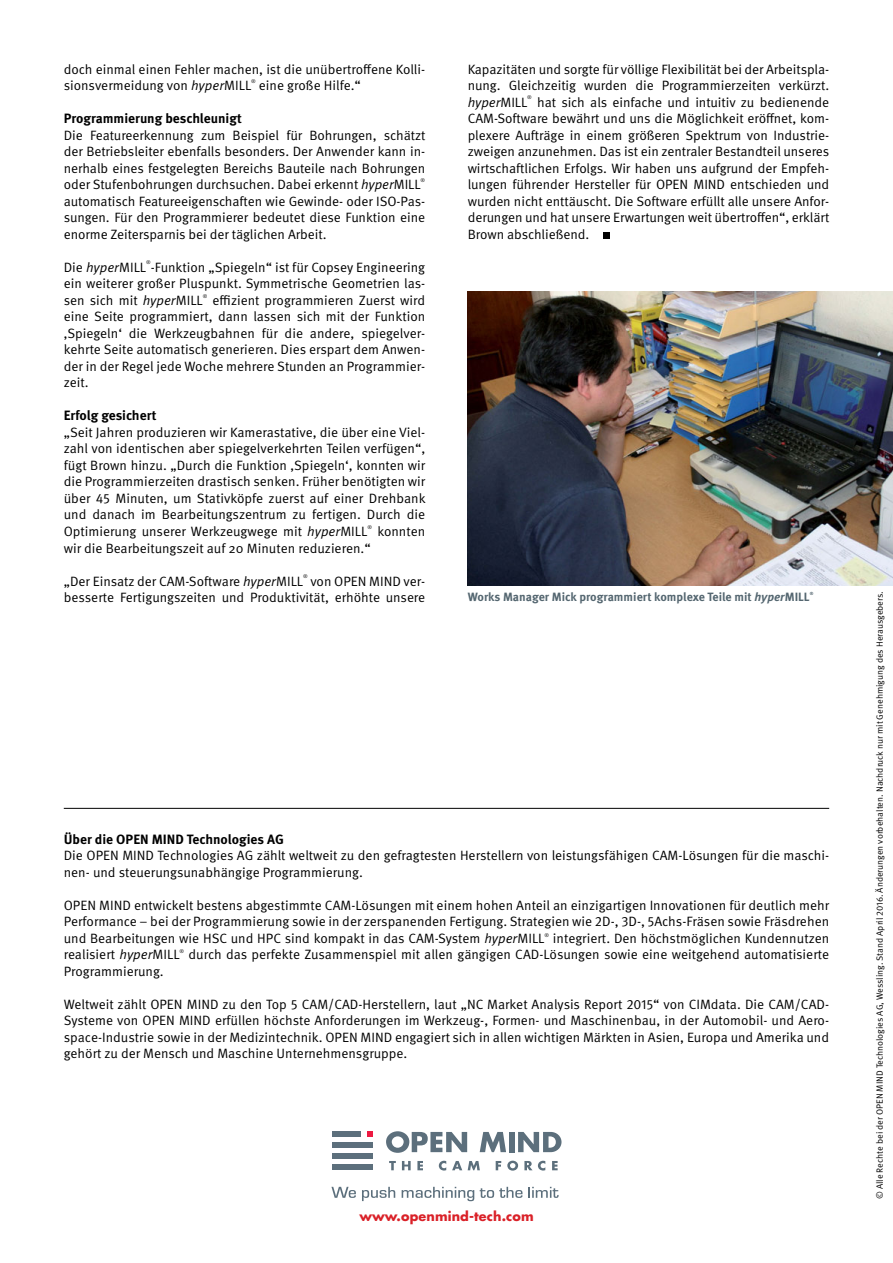
<style>
.page{position:relative;width:893px;height:1263px;background:#fff}
.page>*{position:absolute;margin:0;border:0;box-sizing:border-box;transform-origin:0 0}
.t1{font:13.5px/16.5px "Meta Pro";color:#000;text-align:justify}
.t2{font:700 13.5px "Meta Pro";color:#000}
.t3{font:700 12.75px "Futura";letter-spacing:.01em;color:#da2128}
.t4{font:700 12px "Meta Pro";color:#546670}
.t5{font:9px "Meta Pro";color:#000}
.t6{font:5.25px "Meta Pro";color:#000}
.t7{font:700 4.35px "Meta Pro";color:#546670}
.s1{font-style:italic}
</style>
<div class="page">
<div style="left:603px;top:232px;width:7px;height:7px;background:#000"></div>
<img style="left:468px;top:291px;width:425px;height:294px">
<hr style="left:64px;top:808px;width:765px;height:1px;background:#000">
<svg style="left:386px;top:1131px;width:81px;height:22px"></svg>
<svg style="left:480px;top:1132px;width:26px;height:20px"></svg>
<div style="left:509px;top:1132px;width:5px;height:20px;background:#5c6f7c"></div>
<svg style="left:518px;top:1132px;width:43px;height:20px"></svg>
<div style="left:332px;top:1143px;width:41px;height:5px;background:#5c6f7c"></div>
<div style="left:332px;top:1153px;width:41px;height:6px;background:#5c6f7c"></div>
<svg style="left:367px;top:1131px;width:6px;height:6px"></svg>
<div style="left:332px;top:1131px;width:29px;height:6px;background:#5c6f7c"></div>
<div style="left:332px;top:1165px;width:41px;height:5px;background:#5c6f7c"></div>
<svg style="left:389px;top:1161px;width:7px;height:9px"></svg>
<svg style="left:402px;top:1161px;width:9px;height:9px"></svg>
<svg style="left:417px;top:1161px;width:6px;height:9px"></svg>
<svg style="left:439px;top:1161px;width:7px;height:9px"></svg>
<svg style="left:452px;top:1161px;width:10px;height:9px"></svg>
<svg style="left:468px;top:1161px;width:12px;height:9px"></svg>
<svg style="left:496px;top:1161px;width:5px;height:9px"></svg>
<svg style="left:507px;top:1161px;width:11px;height:9px"></svg>
<svg style="left:524px;top:1161px;width:21px;height:9px"></svg>
<svg style="left:552px;top:1161px;width:6px;height:9px"></svg>
<svg style="left:331px;top:1187px;width:25px;height:11px"></svg>
<svg style="left:362px;top:1187px;width:33px;height:14px"></svg>
<svg style="left:402px;top:1187px;width:72px;height:14px"></svg>
<svg style="left:480px;top:1187px;width:42px;height:11px"></svg>
<svg style="left:529px;top:1187px;width:30px;height:11px"></svg>
<p class="t1" style="left:64px;top:61px;width:363px">doch einmal einen Fehler machen, ist die unübertroffene Kolli&shy;sionsvermeidung von <span class="s1">hyper</span>MILL</p>
<p class="t6" style="left:251px;top:78px;width:6px">®</p>
<p class="t1" style="left:259px;top:78px;width:103px">eine große Hilfe.“</p>
<p class="t2" style="left:64px;top:110px;width:180px">Programmierung beschleunigt</p>
<p class="t1" style="left:64px;top:127px;width:363px">Die Featureerkennung zum Beispiel für Bohrungen, schätzt der Betriebsleiter ebenfalls besonders. Der Anwender kann in&shy;nerhalb eines festgelegten Bereichs Bauteile nach Bohrungen oder Stufenbohrungen durchsuchen. Dabei erkennt <span class="s1">hyper</span>MILL</p>
<p class="t6" style="left:421px;top:177px;width:6px">®</p>
<p class="t1" style="left:64px;top:193px;width:363px">automatisch Featureeigenschaften wie Gewinde- oder ISO-Pas&shy;sungen. Für den Programmierer bedeutet diese Funktion eine enorme Zeitersparnis bei der täglichen Arbeit.</p>
<p class="t1" style="left:64px;top:259px;width:363px">Die <span class="s1">hyper</span>MILL -Funktion „Spiegeln“ ist für Copsey Engineering</p>
<p class="t6" style="left:146px;top:259px;width:6px">®</p>
<p class="t1" style="left:64px;top:276px;width:363px">ein weiterer großer Pluspunkt. Symmetrische Geometrien las&shy;sen sich mit <span class="s1">hyper</span>MILL</p>
<p class="t6" style="left:203px;top:292px;width:6px">®</p>
<p class="t1" style="left:64px;top:292px;width:363px;text-indent:149px">effizient programmieren Zuerst wird eine Seite programmiert, dann lassen sich mit der Funktion ‚Spiegeln‘ die Werkzeugbahnen für die andere, spiegelver&shy;kehrte Seite automatisch generieren. Dies erspart dem Anwen&shy;der in der Regel jede Woche mehrere Stunden an Programmier&shy;zeit.</p>
<p class="t2" style="left:64px;top:407px;width:94px">Erfolg gesichert</p>
<p class="t1" style="left:64px;top:424px;width:363px">„Seit Jahren produzieren wir Kamerastative, die über eine Viel&shy;zahl von identischen aber spiegelverkehrten Teilen verfügen“, fügt Brown hinzu. „Durch die Funktion ‚Spiegeln‘, konnten wir die Programmierzeiten drastisch senken. Früher benötigten wir über 45 Minuten, um Stativköpfe zuerst auf einer Drehbank und danach im Bearbeitungszentrum zu fertigen. Durch die Optimierung unserer Werkzeugwege mit <span class="s1">hyper</span>MILL</p>
<p class="t6" style="left:367px;top:523px;width:6px">®</p>
<p class="t1" style="left:377px;top:523px;width:49px">konnten</p>
<p class="t1" style="left:64px;top:540px;width:308px">wir die Bearbeitungszeit auf 20 Minuten reduzieren.“</p>
<p class="t1" style="left:64px;top:573px;width:241px">„Der Einsatz der CAM-Software <span class="s1">hyper</span>MILL</p>
<p class="t6" style="left:303px;top:573px;width:6px">®</p>
<p class="t1" style="left:64px;top:573px;width:363px;text-align:right">von OPEN MIND ver-<br>besserte Fertigungszeiten und Produktivität, erhöhte unsere</p>
<p class="t1" style="left:468px;top:61px;width:363px">Kapazitäten und sorgte für völlige Flexibilität bei der Arbeitspla&shy;nung. Gleichzeitig wurden die Programmierzeiten verkürzt. <span class="s1">hyper</span>MILL</p>
<p class="t6" style="left:527px;top:94px;width:6px">®</p>
<p class="t1" style="left:468px;top:94px;width:363px;text-indent:70px">hat sich als einfache und intuitiv zu bedienende CAM-Software bewährt und uns die Möglichkeit eröffnet, kom&shy;plexere Aufträge in einem größeren Spektrum von Industrie&shy;zweigen anzunehmen. Das ist ein zentraler Bestandteil unseres wirtschaftlichen Erfolgs. Wir haben uns aufgrund der Empfeh&shy;lungen führender Hersteller für OPEN MIND entschieden und wurden nicht enttäuscht. Die Software erfüllt alle unsere Anfor&shy;derungen und hat unsere Erwartungen weit übertroffen“, erklärt Brown abschließend.</p>
<p class="t4" style="left:468px;top:589px;width:343px">Works Manager Mick programmiert komplexe Teile mit <span class="s1">hyper</span>MILL</p>
<p class="t7" style="left:810px;top:591px;width:5px">®</p>
<p class="t2" style="left:64px;top:830px;width:222px">Über die OPEN MIND Technologies AG</p>
<p class="t1" style="left:64px;top:847px;width:767px">Die OPEN MIND Technologies AG zählt weltweit zu den gefragtesten Herstellern von leistungsfähigen CAM-Lösungen für die maschi&shy;nen- und steuerungsunabhängige Programmierung.</p>
<p class="t1" style="left:64px;top:897px;width:767px">OPEN MIND entwickelt bestens abgestimmte CAM-Lösungen mit einem hohen Anteil an einzigartigen Innovationen für deutlich mehr Performance – bei der Programmierung sowie in der zerspanenden Fertigung. Strategien wie 2D-, 3D-, 5Achs-Fräsen sowie Fräsdrehen und Bearbeitungen wie HSC und HPC sind kompakt in das CAM-System <span class="s1">hyper</span>MILL</p>
<p class="t6" style="left:545px;top:932px;width:6px">®</p>
<p class="t1" style="left:553px;top:930px;width:278px">integriert. Den höchstmöglichen Kundennutzen</p>
<p class="t1" style="left:64px;top:946px;width:117px">realisiert <span class="s1">hyper</span>MILL</p>
<p class="t6" style="left:180px;top:948px;width:6px">®</p>
<p class="t1" style="left:189px;top:946px;width:642px">durch das perfekte Zusammenspiel mit allen gängigen CAD-Lösungen sowie eine weitgehend automatisierte</p>
<p class="t1" style="left:64px;top:963px;width:102px">Programmierung.</p>
<p class="t1" style="left:64px;top:996px;width:767px">Weltweit zählt OPEN MIND zu den Top 5 CAM/CAD-Herstellern, laut „NC Market Analysis Report 2015“ von CIMdata. Die CAM/CAD-Systeme von OPEN MIND erfüllen höchste Anforderungen im Werkzeug-, Formen- und Maschinenbau, in der Automobil- und Aero&shy;space-Industrie sowie in der Medizintechnik. OPEN MIND engagiert sich in allen wichtigen Märkten in Asien, Europa und Amerika und gehört zu der Mensch und Maschine Unternehmensgruppe.</p>
<p class="t3" style="left:359px;top:1208px;width:176px">www.openmind-tech.com</p>
<p class="t5" style="left:874px;top:1199px;width:610px;rotate:-90deg">© Alle Rechte bei der OPEN MIND Technologies AG, Wessling. Stand April 2016. Änderungen vorbehalten. Nachdruck nur mit Genehmigung des Herausgebers.</p>
</div>
